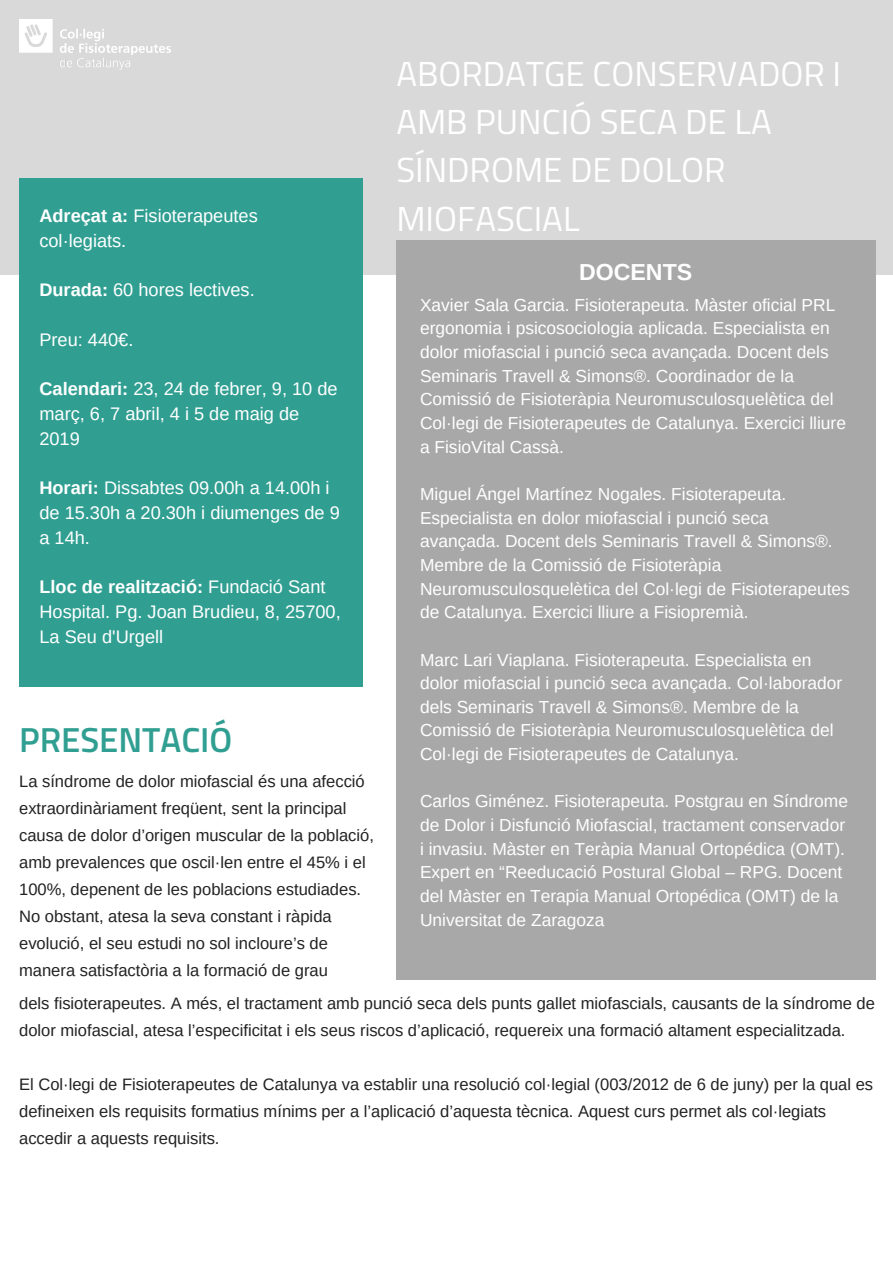
<style>
.page{position:relative;width:893px;height:1263px;background:#fff}
.page>*{position:absolute;margin:0;border:0;box-sizing:border-box;transform-origin:0 0}
.t1{font:34.8px/48.4px "Titillium Web";color:#fff}
.t2{font:600 34.8px "Titillium Web";color:#309f92}
.t3{font:700 23.25px "Arimo";color:#fff}
.t4{font:18.15px/24.8px "Arimo";color:#fff}
.t5{font:17.4px/23.7px "Arimo";color:#fff}
.t6{font:16.5px/27px "Arimo";color:#222}
.s1{font-weight:700}
</style>
<div class="page">
<div style="left:0;top:0;width:893px;height:275px;background:#d9d9d9"></div>
<img style="left:19px;top:19px;width:151px;height:51px">
<div style="left:19px;top:178px;width:344px;height:509px;background:#309f92"></div>
<div style="left:396px;top:240px;width:480px;height:740px;background:#a8a8a8"></div>
<p class="t4" style="left:39px;top:203px;width:220px"><span class="s1">Adreçat a:</span> Fisioterapeutes col·legiats.</p>
<p class="t4" style="left:39px;top:277px;width:217px"><span class="s1">Durada:</span> 60 hores lectives.</p>
<p class="t4" style="left:39px;top:327px;width:96px">Preu: 440€.</p>
<p class="t4" style="left:39px;top:377px;width:300px"><span class="s1">Calendari:</span> 23, 24 de febrer, 9, 10 de març, 6, 7 abril, 4 i 5 de maig de<br>2019</p>
<p class="t4" style="left:39px;top:476px;width:302px"><span class="s1">Horari:</span> Dissabtes 09.00h a 14.00h i de 15.30h a 20.30h i diumenges de 9 a 14h.</p>
<p class="t4" style="left:39px;top:575px;width:303px"><span class="s1">Lloc de realització:</span> Fundació Sant<br>Hospital. Pg. Joan Brudieu, 8, 25700,<br>La Seu d'Urgell</p>
<h1 class="t2" style="left:19px;top:713px;width:215px">PRESENTACIÓ</h1>
<p class="t6" style="left:19px;top:768px;width:356px">La síndrome de dolor miofascial és una afecció extraordinàriament freqüent, sent la principal causa de dolor d’origen muscular de la població, amb prevalences que oscil·len entre el 45% i el 100%, depenent de les poblacions estudiades.<br>No obstant, atesa la seva constant i ràpida evolució, el seu estudi no sol incloure’s de manera satisfactòria a la formació de grau</p>
<h1 class="t1" style="left:396px;top:48px;width:446px">ABORDATGE CONSERVADOR I<br>AMB PUNCIÓ SECA DE LA<br>SÍNDROME DE DOLOR<br>MIOFASCIAL</h1>
<h2 class="t3" style="left:579px;top:259px;width:115px">DOCENTS</h2>
<p class="t5" style="left:420px;top:293px;width:428px">Xavier Sala Garcia. Fisioterapeuta. Màster oficial PRL ergonomia i psicosociologia aplicada. Especialista en dolor miofascial i punció seca avançada. Docent dels Seminaris Travell &amp; Simons®. Coordinador de la Comissió de Fisioteràpia Neuromusculosquelètica del Col·legi de Fisioterapeutes de Catalunya. Exercici lliure a FisioVital Cassà.</p>
<p class="t5" style="left:420px;top:482px;width:431px">Miguel Ángel Martínez Nogales. Fisioterapeuta.<br>Especialista en dolor miofascial i punció seca avançada. Docent dels Seminaris Travell &amp; Simons®.<br>Membre de la Comissió de Fisioteràpia Neuromusculosquelètica del Col·legi de Fisioterapeutes de Catalunya. Exercici lliure a Fisiopremià.</p>
<p class="t5" style="left:420px;top:648px;width:424px">Marc Lari Viaplana. Fisioterapeuta. Especialista en dolor miofascial i punció seca avançada. Col·laborador dels Seminaris Travell &amp; Simons®. Membre de la Comissió de Fisioteràpia Neuromusculosquelètica del Col·legi de Fisioterapeutes de Catalunya.</p>
<p class="t5" style="left:420px;top:789px;width:429px">Carlos Giménez. Fisioterapeuta. Postgrau en Síndrome de Dolor i Disfunció Miofascial, tractament conservador i invasiu. Màster en Teràpia Manual Ortopédica (OMT).<br>Expert en “Reeducació Postural Global – RPG. Docent del Màster en Terapia Manual Ortopédica (OMT) de la Universitat de Zaragoza</p>
<p class="t6" style="left:19px;top:990px;width:857px">dels fisioterapeutes. A més, el tractament amb punció seca dels punts gallet miofascials, causants de la síndrome de dolor miofascial, atesa l’especificitat i els seus riscos d’aplicació, requereix una formació altament especialitzada.</p>
<p class="t6" style="left:19px;top:1071px;width:856px">El Col·legi de Fisioterapeutes de Catalunya va establir una resolució col·legial (003/2012 de 6 de juny) per la qual es defineixen els requisits formatius mínims per a l’aplicació d’aquesta tècnica. Aquest curs permet als col·legiats accedir a aquests requisits.</p>
</div>
